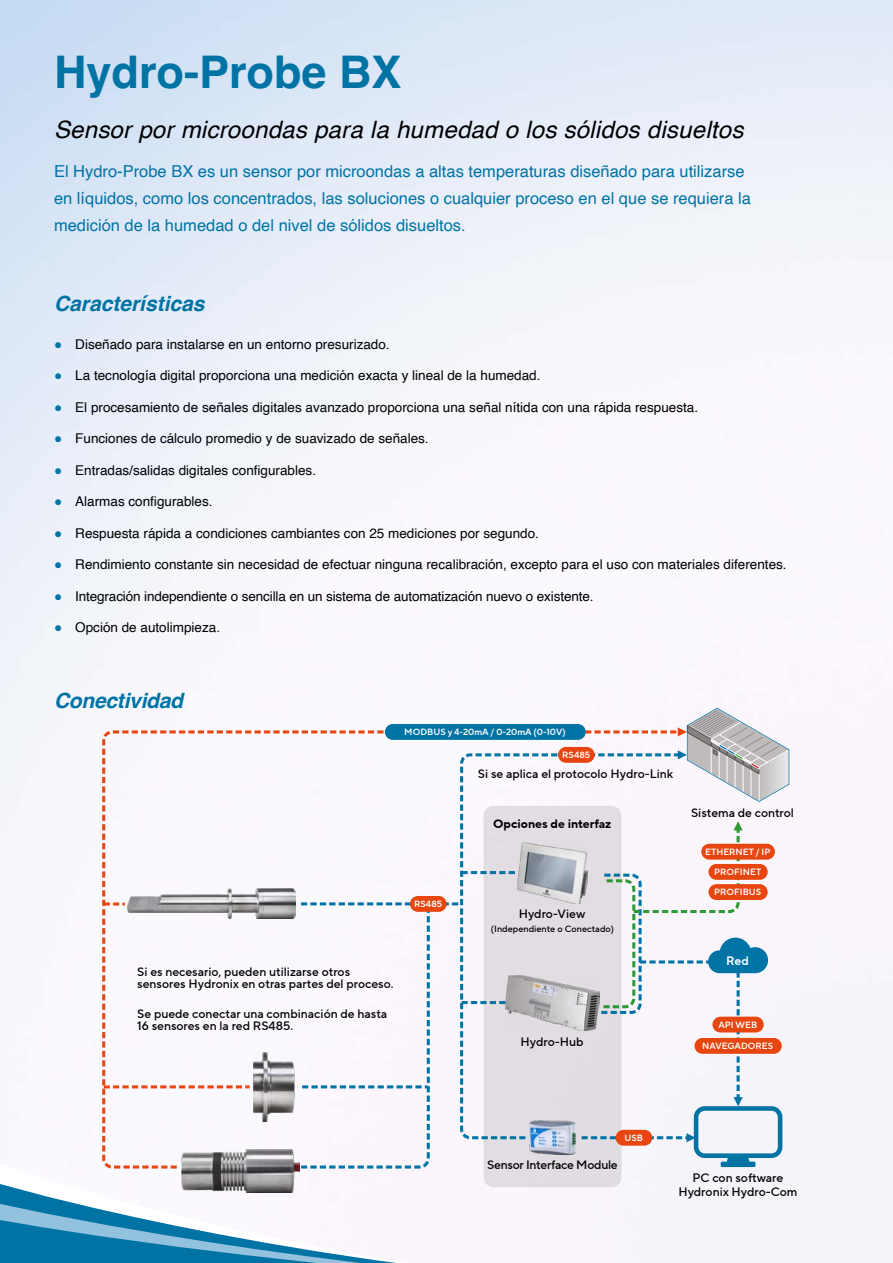
<style>
.page{position:relative;width:893px;height:1263px;background:#fff}
.page>*{position:absolute;margin:0;border:0;box-sizing:border-box;transform-origin:0 0}
.t1{font:700 45px "Helvetica";color:#0073a5}
.t2{font:italic 24px "Helvetica";letter-spacing:.01em;color:#000}
.t3{font:italic 700 21px "Helvetica";color:#0073a5}
.t4{font:16.5px/27px "Helvetica";color:#0073a5}
.t5{font:13.5px "Helvetica";color:#000}
.t6{font:500 12.15px/12.1px "TT Norms Pro";color:#000}
.t7{font:500 12.15px "TT Norms Pro";letter-spacing:-.02em;color:#000}
.t8{font:700 12.15px "TT Norms Pro";color:#000}
.t9{font:12.15px "TT Norms Pro Dm Bd";color:#fff}
.t10{font:500 9.15px "TT Norms Pro";color:#000}
.t11{font:9px "TT Norms Pro Dm Bd";color:#fff}
.s1{color:#0073a5}
</style>
<div class="page">
<img style="left:0;top:0;width:893px;height:1263px">
<svg style="left:482px;top:1170px;width:141px;height:19px;background:#e4dfe4"></svg>
<svg style="left:683px;top:1133px;width:11px;height:9px"></svg>
<svg style="left:100px;top:729px;width:583px;height:441px"></svg>
<svg style="left:104px;top:1085px;width:146px;height:3px"></svg>
<svg style="left:104px;top:902px;width:21px;height:3px"></svg>
<div style="left:616px;top:1130px;width:36px;height:16px;background:#e84610;border-radius:8px"></div>
<div style="left:558px;top:747px;width:37px;height:16px;background:#e84610;border-radius:8px"></div>
<div style="left:410px;top:896px;width:37px;height:16px;background:#e84610;border-radius:8px"></div>
<svg style="left:678px;top:708px;width:111px;height:94px"></svg>
<img style="left:182px;top:1149px;width:118px;height:43px">
<img style="left:253px;top:1052px;width:50px;height:69px">
<img style="left:506px;top:975px;width:92px;height:56px">
<img style="left:530px;top:1120px;width:45px;height:34px">
<div style="left:694px;top:1106px;width:88px;height:52px;border:5px solid #0073a5;border-radius:9px"></div>
<div style="left:721px;top:1161px;width:34px;height:6px;background:#0073a5"></div>
<svg style="left:726px;top:1156px;width:24px;height:6px"></svg>
<img style="left:517px;top:842px;width:71px;height:61px">
<img style="left:128px;top:889px;width:168px;height:30px">
<div style="left:694px;top:1038px;width:88px;height:16px;background:#e84610;border-radius:8px"></div>
<div style="left:701px;top:844px;width:74px;height:16px;background:#e84610;border-radius:8px"></div>
<svg style="left:598px;top:821px;width:170px;height:285px"></svg>
<div style="left:385px;top:724px;width:201px;height:16px;background:#0073a5;border-radius:8px"></div>
<h1 class="t1" style="left:54px;top:44px;width:349px">Hydro-Probe BX</h1>
<h2 class="t2" style="left:54px;top:110px;width:691px">Sensor por microondas para la humedad o los sólidos disueltos</h2>
<p class="t4" style="left:54px;top:159px;width:698px">El Hydro-Probe BX es un sensor por microondas a altas temperaturas diseñado para utilizarse en líquidos, como los concentrados, las soluciones o cualquier proceso en el que se requiera la medición de la humedad o del nivel de sólidos disueltos.</p>
<h3 class="t3" style="left:54px;top:290px;width:152px">Características</h3>
<p class="t5" style="left:54px;top:333px;width:337px"><span class="s1">●</span> Diseñado para instalarse en un entorno presurizado.</p>
<p class="t5" style="left:54px;top:365px;width:488px"><span class="s1">●</span> La tecnología digital proporciona una medición exacta y lineal de la humedad.</p>
<p class="t5" style="left:54px;top:396px;width:646px"><span class="s1">●</span> El procesamiento de señales digitales avanzado proporciona una señal nítida con una rápida respuesta.</p>
<p class="t5" style="left:54px;top:428px;width:376px"><span class="s1">●</span> Funciones de cálculo promedio y de suavizado de señales.</p>
<p class="t5" style="left:54px;top:459px;width:264px"><span class="s1">●</span> Entradas/salidas digitales configurables.</p>
<p class="t5" style="left:54px;top:491px;width:160px"><span class="s1">●</span> Alarmas configurables.</p>
<p class="t5" style="left:54px;top:522px;width:486px"><span class="s1">●</span> Respuesta rápida a condiciones cambiantes con 25 mediciones por segundo.</p>
<p class="t5" style="left:54px;top:554px;width:734px"><span class="s1">●</span> Rendimiento constante sin necesidad de efectuar ninguna recalibración, excepto para el uso con materiales diferentes.</p>
<p class="t5" style="left:54px;top:585px;width:541px"><span class="s1">●</span> Integración independiente o sencilla en un sistema de automatización nuevo o existente.</p>
<p class="t5" style="left:54px;top:617px;width:168px"><span class="s1">●</span> Opción de autolimpieza.</p>
<h3 class="t3" style="left:54px;top:688px;width:131px">Conectividad</h3>
<p class="t11" style="left:404px;top:725px;width:163px">MODBUS y 4-20mA / 0-20mA (0-10V)</p>
<p class="t11" style="left:562px;top:748px;width:30px">RS485</p>
<p class="t6" style="left:478px;top:768px;width:197px">Si se aplica el protocolo Hydro-Link</p>
<p class="t8" style="left:493px;top:815px;width:120px">Opciones de interfaz</p>
<p class="t11" style="left:414px;top:897px;width:30px">RS485</p>
<p class="t6" style="left:137px;top:965px;width:258px">Si es necesario, pueden utilizarse otros sensores Hydronix en otras partes del proceso.</p>
<p class="t6" style="left:137px;top:1008px;width:251px">Se puede conectar una combinación de hasta<br>16 sensores en la red RS485.</p>
<p class="t6" style="left:519px;top:908px;width:68px">Hydro-View</p>
<p class="t10" style="left:491px;top:922px;width:125px">(Independiente o Conectado)</p>
<p class="t6" style="left:521px;top:1035px;width:65px">Hydro-Hub</p>
<p class="t6" style="left:691px;top:807px;width:104px">Sistema de control</p>
<p class="t11" style="left:705px;top:845px;width:67px">ETHERNET / IP</p>
<p class="t11" style="left:714px;top:865px;width:48px">PROFINET</p>
<p class="t11" style="left:714px;top:885px;width:49px">PROFIBUS</p>
<p class="t9" style="left:726px;top:952px;width:24px">Red</p>
<p class="t11" style="left:718px;top:1018px;width:40px">API WEB</p>
<p class="t11" style="left:702px;top:1039px;width:73px">NAVEGADORES</p>
<p class="t7" style="left:487px;top:1156px;width:132px">Sensor Interface Module</p>
<p class="t11" style="left:624px;top:1131px;width:20px">USB</p>
<p class="t6" style="left:678px;top:1171px;width:121px;line-height:13.6px;text-align:center">PC con software<br>Hydronix Hydro-Com</p>
</div>
